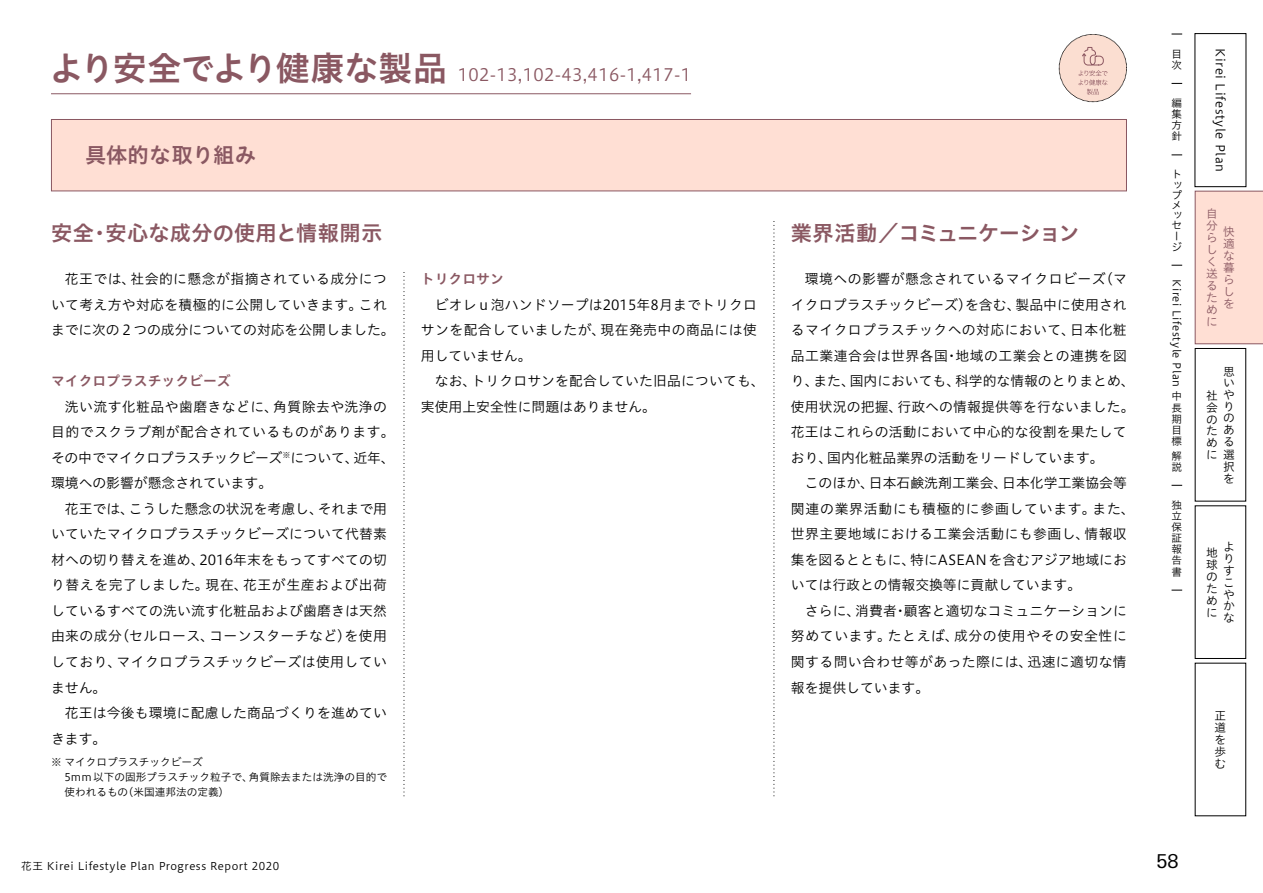
<style>
.page{position:relative;width:1263px;height:893px;background:#fff}
.page>*{position:absolute;margin:0;border:0;box-sizing:border-box;transform-origin:0 0}
.t1{font:34.05px "Hiragino UD Sans Std W6";letter-spacing:-.015em;color:#8a5862}
.t2{font:21.3px "Hiragino UD Sans Std W6";color:#8a5862}
.t3{font:21.3px "Hiragino UD Sans Std W6";letter-spacing:-.035em;color:#8a5862}
.t4{font:19.2px "LT Univers Basic";color:#000}
.t5{font:16.95px "Hiragino UD Sans Std W3";letter-spacing:.02em;color:#8a5862}
.t6{font:13.8px/25.5px "Hiragino UD Sans Std W3";letter-spacing:.015em;color:#000}
.t7{font:13.8px "Hiragino UD Sans Std W3";letter-spacing:.035em;color:#000}
.t8{font:13.8px/25.5px "Hiragino UD Sans Std W3";letter-spacing:.04em;color:#000}
.t9{font:13.8px/25.5px "Hiragino UD Sans Std W3";letter-spacing:-.01em;color:#000}
.t10{font:13.8px "Hiragino UD Sans Std W3";letter-spacing:.045em;color:#000}
.t11{font:13.8px/25.5px "Hiragino UD Sans Std W3";letter-spacing:.055em;color:#000}
.t12{font:13.8px "Hiragino UD Sans Std W6";color:#8a5862}
.t13{font:12.15px "Hiragino UD Sans Std W3";letter-spacing:.05em;color:#000}
.t14{font:11.7px/12px "Hiragino UD Sans Std W3";color:#000;text-align:justify}
.t15{font:11.7px/12px "Hiragino UD Sans Std W3";color:#8a5862;text-align:justify}
.t16{font:10.65px/11.1px "Hiragino UD Sans Std W3";color:#000}
.t17{font:10.65px "Hiragino UD Sans Std W3";letter-spacing:.05em;color:#000}
.t18{font:8.1px "Hiragino UD Sans Std W3";color:#000}
</style>
<div class="page">
<div style="left:1195px;top:191px;width:68px;height:153px;background:#ffdfd4"></div>
<div style="left:51px;top:119px;width:1076px;height:72px;background:#ffdfd4;border:1px solid #8a5862"></div>
<svg style="left:404px;top:272px;width:1px;height:524px"></svg>
<svg style="left:774px;top:221px;width:1px;height:575px"></svg>
<hr style="left:51px;top:93px;width:640px;height:1px;background:#8a5862">
<div style="left:1059px;top:34px;width:67px;height:68px;background:#fbded1;border-radius:50%"></div>
<div style="left:1059px;top:34px;width:68px;height:68px;border:1px dashed #000;border-radius:50%"></div>
<svg style="left:1078px;top:47px;width:30px;height:48px"></svg>
<h1 class="t1" style="left:49px;top:42px;width:400px">より安全でより健康な製品</h1>
<p class="t5" style="left:458px;top:62px;width:235px">102-13,102-43,416-1,417-1</p>
<h2 class="t2" style="left:85px;top:139px;width:173px">具体的な取り組み</h2>
<h2 class="t2" style="left:105px;top:217px;width:278px">安心な成分の使用と情報開示</h2>
<h2 class="t2" style="left:51px;top:217px;width:44px">安全</h2>
<h2 class="t2" style="left:89px;top:217px;width:23px">・</h2>
<h2 class="t3" style="left:791px;top:217px;width:290px">業界活動／コミュニケーション</h2>
<p class="t7" style="left:130px;top:269px;width:258px">社会的に懸念が指摘されている成分につ</p>
<p class="t6" style="left:65px;top:266px;width:72px">花王では、</p>
<p class="t6" style="left:51px;top:291px;width:345px">いて考え方や対応を積極的に公開していきます。<br>までに次の２つの成分についての対応を公開しました。</p>
<p class="t12" style="left:51px;top:371px;width:181px">マイクロプラスチックビーズ</p>
<p class="t7" style="left:273px;top:396px;width:115px">角質除去や洗浄の</p>
<p class="t6" style="left:359px;top:291px;width:29px">これ</p>
<p class="t7" style="left:65px;top:396px;width:215px">洗い流す化粧品や歯磨きなどに、</p>
<p class="t8" style="left:51px;top:419px;width:345px">目的でスクラブ剤が配合されているものがあります。</p>
<p class="t6" style="left:353px;top:444px;width:43px">近年、</p>
<p class="t9" style="left:51px;top:444px;width:233px">その中でマイクロプラスチックビーズ環境への影響が懸念されています。</p>
<p class="t18" style="left:282px;top:449px;width:10px">※</p>
<p class="t6" style="left:290px;top:444px;width:70px">について、</p>
<p class="t12" style="left:421px;top:269px;width:84px">トリクロサン</p>
<p class="t6" style="left:435px;top:291px;width:324px;text-align:right">ビオレｕ泡ハンドソープは2015年8月までトリクロ現在発売中の商品には使</p>
<p class="t6" style="left:421px;top:317px;width:186px">サンを配合していましたが、用していません。</p>
<p class="t6" style="left:471px;top:368px;width:295px">トリクロサンを配合していた旧品についても、</p>
<p class="t6" style="left:421px;top:368px;width:236px;text-indent:14px">なお、<br>実使用上安全性に問題はありません。</p>
<p class="t8" style="left:1015px;top:266px;width:113px;text-indent:-211px">環境への影響が懸念されているマイクロビーズ<br>製品中に使用され</p>
<p class="t6" style="left:1099px;top:266px;width:29px">（マ</p>
<p class="t6" style="left:791px;top:291px;width:182px">イクロプラスチックビーズ）</p>
<p class="t6" style="left:965px;top:291px;width:57px">を含む、</p>
<p class="t6" style="left:955px;top:317px;width:173px;text-indent:-165px">るマイクロプラスチックへの対応において、<br>地域の工業会との連携を図</p>
<p class="t6" style="left:1070px;top:317px;width:58px">日本化粧</p>
<p class="t7" style="left:791px;top:345px;width:159px">品工業連合会は世界各国</p>
<p class="t6" style="left:945px;top:342px;width:15px">・</p>
<p class="t6" style="left:850px;top:368px;width:112px">国内においても、</p>
<p class="t6" style="left:955px;top:368px;width:181px">科学的な情報のとりまとめ、</p>
<p class="t6" style="left:813px;top:368px;width:43px">また、</p>
<p class="t6" style="left:791px;top:368px;width:29px">り、</p>
<p class="t6" style="left:897px;top:393px;width:239px">行政への情報提供等を行ないました。</p>
<p class="t6" style="left:791px;top:393px;width:113px">使用状況の把握、</p>
<p class="t6" style="left:791px;top:419px;width:337px">花王はこれらの活動において中心的な役割を果たして</p>
<p class="t6" style="left:827px;top:444px;width:278px">国内化粧品業界の活動をリードしています。</p>
<p class="t6" style="left:791px;top:444px;width:43px">おり、</p>
<p class="t6" style="left:1002px;top:470px;width:126px">日本化学工業協会等</p>
<p class="t6" style="left:869px;top:470px;width:140px">日本石鹸洗剤工業会、</p>
<p class="t6" style="left:805px;top:470px;width:71px">このほか、</p>
<p class="t6" style="left:129px;top:495px;width:195px">こうした懸念の状況を考慮し、</p>
<p class="t6" style="left:65px;top:495px;width:71px">花王では、</p>
<p class="t6" style="left:51px;top:521px;width:337px">いていたマイクロプラスチックビーズについて代替素</p>
<p class="t6" style="left:199px;top:546px;width:189px">2016年末をもってすべての切</p>
<p class="t6" style="left:318px;top:495px;width:71px">それまで用</p>
<p class="t6" style="left:51px;top:546px;width:155px">材への切り替えを進め、</p>
<p class="t10" style="left:243px;top:575px;width:145px">花王が生産および出荷</p>
<p class="t6" style="left:206px;top:572px;width:44px">現在、</p>
<p class="t10" style="left:51px;top:575px;width:159px">り替えを完了しました。</p>
<p class="t6" style="left:51px;top:597px;width:337px">しているすべての洗い流す化粧品および歯磨きは天然</p>
<p class="t6" style="left:345px;top:623px;width:44px">を使用</p>
<p class="t6" style="left:115px;top:623px;width:100px">（セルロース、</p>
<p class="t7" style="left:209px;top:626px;width:143px">コーンスターチなど）</p>
<p class="t6" style="left:117px;top:623px;width:272px;text-indent:-66px">由来の成分<br>マイクロプラスチックビーズは使用してい</p>
<p class="t6" style="left:51px;top:648px;width:72px">しており、ません。</p>
<p class="t6" style="left:51px;top:699px;width:337px;text-indent:14px">花王は今後も環境に配慮した商品づくりを進めていきます。</p>
<p class="t16" style="left:51px;top:756px;width:153px">※ マイクロプラスチックビーズ</p>
<p class="t16" style="left:249px;top:771px;width:140px">角質除去または洗浄の目的で</p>
<p class="t16" style="left:123px;top:769px;width:131px;line-height:14.9px;text-indent:-58px">5mm以下の固形プラスチック粒子で、（米国連邦法の定義(</p>
<p class="t16" style="left:64px;top:786px;width:65px">使われるもの</p>
<p class="t11" style="left:1084px;top:495px;width:44px;text-indent:-293px">関連の業界活動にも積極的に参画しています。<br>情報収</p>
<p class="t6" style="left:1092px;top:495px;width:44px">また、</p>
<p class="t6" style="left:910px;top:521px;width:218px;text-indent:-119px">世界主要地域における工業会活動にも参画し、<br>特にASEANを含むアジア地域にお</p>
<p class="t6" style="left:791px;top:546px;width:126px">集を図るとともに、</p>
<p class="t6" style="left:791px;top:572px;width:292px">いては行政との情報交換等に貢献しています。</p>
<p class="t6" style="left:904px;top:597px;width:224px">顧客と適切なコミュニケーションに</p>
<p class="t6" style="left:855px;top:597px;width:43px">消費者</p>
<p class="t6" style="left:805px;top:597px;width:57px">さらに、</p>
<p class="t6" style="left:893px;top:597px;width:15px">・</p>
<p class="t6" style="left:888px;top:623px;width:73px">たとえば、</p>
<p class="t6" style="left:791px;top:623px;width:101px">努めています。</p>
<p class="t10" style="left:954px;top:626px;width:174px">成分の使用やその安全性に</p>
<p class="t6" style="left:791px;top:648px;width:243px">関する問い合わせ等があった際には、報を提供しています。</p>
<p class="t6" style="left:1027px;top:648px;width:101px">迅速に適切な情</p>
<p class="t16" style="left:1171px;top:47px;width:12px">目次</p>
<p class="t16" style="left:1171px;top:97px;width:12px;text-align:justify">編集方針</p>
<p class="t16" style="left:1171px;top:168px;width:12px;line-height:10.4px">トップメッセージ</p>
<p class="t17" style="left:1185px;top:279px;width:109px;rotate:90deg">Kirei Lifestyle Plan</p>
<p class="t16" style="left:1171px;top:390px;width:12px">中長期目標</p>
<p class="t16" style="left:1171px;top:449px;width:12px">解説</p>
<p class="t16" style="left:1171px;top:499px;width:12px;text-align:justify">独立保証報告書</p>
<p class="t13" style="left:1229px;top:48px;width:126px;rotate:90deg">Kirei Lifestyle Plan</p>
<p class="t15" style="left:1206px;top:207px;width:13px;text-align:left">自分らしく送るために</p>
<p class="t15" style="left:1223px;top:225px;width:13px">快適な暮らしを</p>
<p class="t14" style="left:1223px;top:364px;width:13px;text-align:left">思いやりのある選択を</p>
<p class="t14" style="left:1206px;top:389px;width:13px">社会のために</p>
<p class="t14" style="left:1223px;top:540px;width:13px;text-align:left">よりすこやかな</p>
<p class="t14" style="left:1206px;top:546px;width:13px">地球のために</p>
<p class="t14" style="left:1214px;top:708px;width:13px">正道を歩む</p>
<p class="t17" style="left:21px;top:858px;width:259px">花王 Kirei Lifestyle Plan Progress Report 2020</p>
<h3 class="t4" style="left:1156px;top:850px;width:24px">58</h3>
</div>
